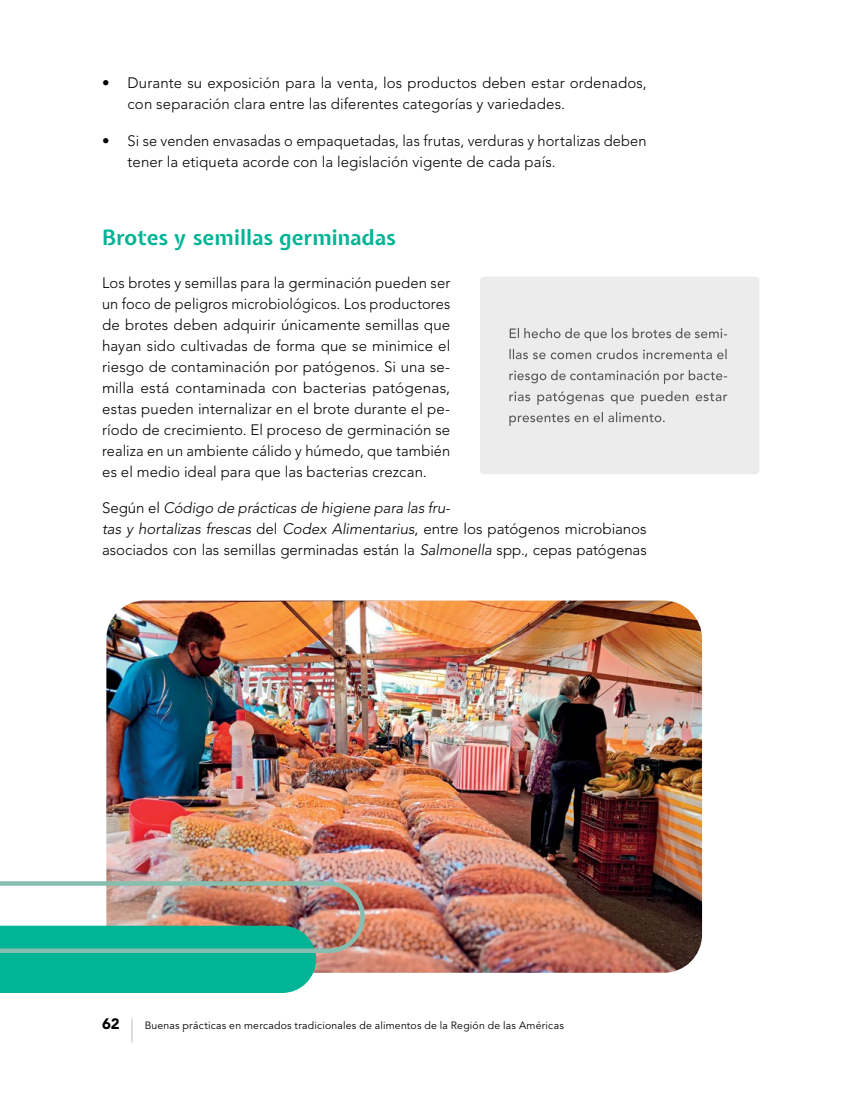
<style>
.page{position:relative;width:851px;height:1106px;background:#fff}
.page>*{position:absolute;margin:0;border:0;box-sizing:border-box;transform-origin:0 0}
.t1{font:700 21px "Expletus Sans";letter-spacing:.005em;color:#00b495}
.t2{font:300 15px/21px "Avenir LT Std";letter-spacing:.005em;color:#000}
.t3{font:900 15px "Avenir LT Std";color:#000}
.t4{font:10.5px "Avenir LT Std";letter-spacing:.02em;color:#000}
.s1{font-style:italic}
</style>
<div class="page">
<div style="left:480px;top:276px;width:279px;height:198px;background:#edecec;border-radius:4px"></div>
<svg style="left:509px;top:412px;width:155px;height:14px"></svg>
<svg style="left:509px;top:391px;width:218px;height:14px"></svg>
<svg style="left:509px;top:370px;width:218px;height:14px"></svg>
<svg style="left:509px;top:349px;width:217px;height:10px"></svg>
<svg style="left:509px;top:328px;width:218px;height:13px"></svg>
<img style="left:106px;top:600px;width:596px;height:372px">
<img style="left:0;top:879px;width:367px;height:114px">
<hr style="left:131px;top:1019px;width:2px;height:23px;background:#d1d3d4">
<p class="t2" style="left:128px;top:72px;width:520px;text-indent:-26px">• Durante su exposición para la venta, los productos deben estar ordenados, con separación clara entre las diferentes categorías y variedades.</p>
<p class="t2" style="left:128px;top:130px;width:520px;text-indent:-26px">• Si se venden envasadas o empaquetadas, las frutas, verduras y hortalizas deben tener la etiqueta acorde con la legislación vigente de cada país.</p>
<h1 class="t1" style="left:102px;top:226px;width:295px">Brotes y semillas germinadas</h1>
<p class="t2" style="left:102px;top:272px;width:349px;text-align:justify">Los brotes y semillas para la germinación pueden ser un foco de peligros microbiológicos. Los productores de brotes deben adquirir únicamente semillas que hayan sido cultivadas de forma que se minimice el riesgo de contaminación por patógenos. Si una se&shy;milla está contaminada con bacterias patógenas, estas pueden internalizar en el brote durante el pe&shy;ríodo de crecimiento. El proceso de germinación se realiza en un ambiente cálido y húmedo, que también es el medio ideal para que las bacterias crezcan.</p>
<p class="t2" style="left:102px;top:498px;width:546px">Según el <span class="s1">Código de prácticas de higiene para las fru-<br>tas y hortalizas frescas</span> del <span class="s1">Codex Alimentarius</span>, entre los patógenos microbianos asociados con las semillas germinadas están la <span class="s1">Salmonella</span> spp., cepas patógenas</p>
<p class="t3" style="left:102px;top:1015px;width:19px">62</p>
<p class="t4" style="left:145px;top:1019px;width:420px">Buenas prácticas en mercados tradicionales de alimentos de la Región de las Américas</p>
</div>
